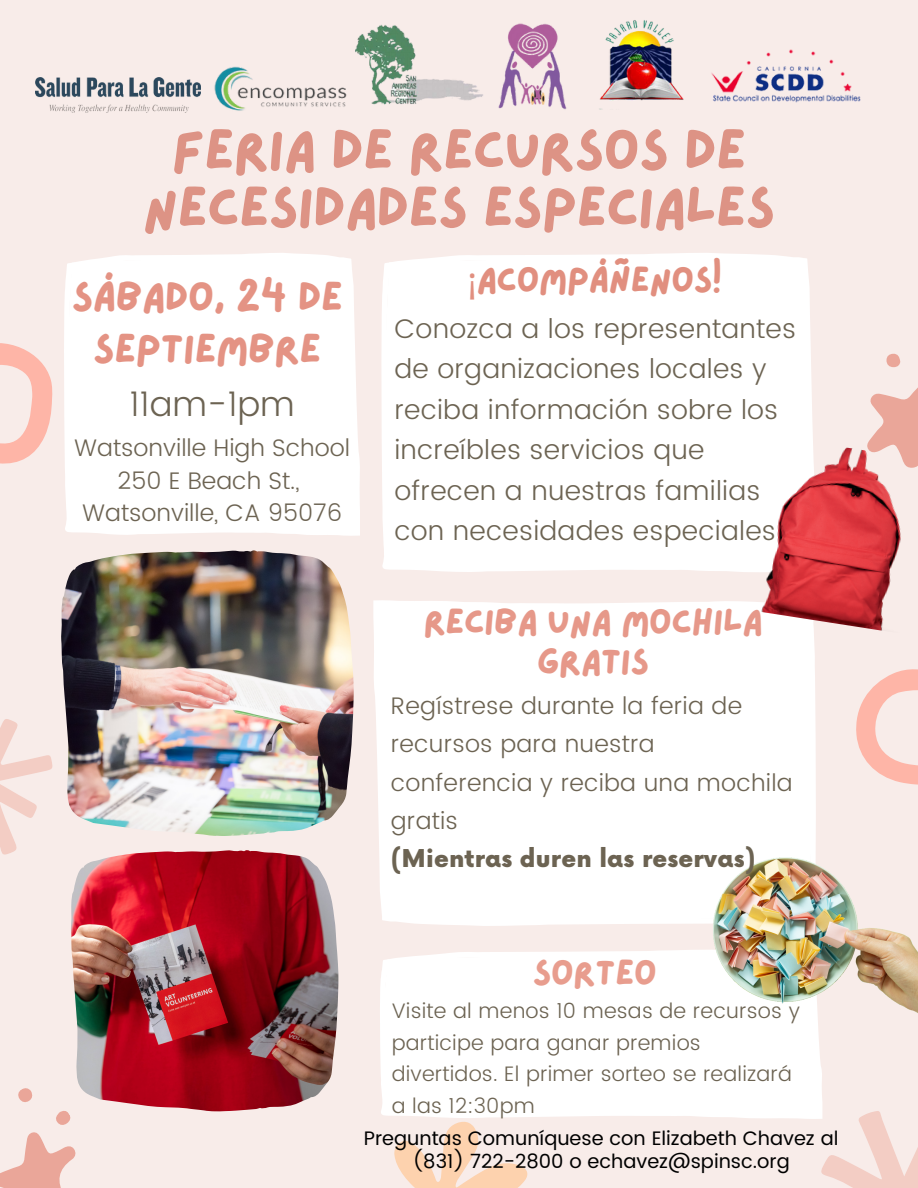
<style>
.page{position:relative;width:918px;height:1188px;background:#f8ece9}
.page>*{position:absolute;margin:0;border:0;box-sizing:border-box;transform-origin:0 0}
.t1{font:57px/57.3px "Lazydog";letter-spacing:-.025em;color:#dd9385;text-align:center}
.t2{font:41.25px/51.8px "Lazydog";letter-spacing:-.025em;color:#e49384;text-align:center}
.t3{font:36px/40.5px "Lazydog";letter-spacing:-.025em;color:#e69889;text-align:center}
.t4{font:36px "Lazydog";letter-spacing:-.025em;color:#e18f7f}
.t5{font:36px "Lazydog";letter-spacing:-.025em;color:#e89d8e}
.t6{font:300 34.5px "Poppins";color:#6c6352}
.t7{font:300 27px/40.5px "Poppins";letter-spacing:.01em;color:#6c6352}
.t8{font:300 24px/38.2px "Poppins";letter-spacing:.01em;color:#6c6352}
.t9{font:900 24px "Now";letter-spacing:.01em;color:#6c6352}
.t10{font:300 21px/31.5px "Poppins";letter-spacing:.01em;color:#6c6352}
.t11{font:19.5px/23.7px "Poppins";color:#000;text-align:center}
.s1{font-family:"Noto Sans"}
</style>
<div class="page">
<svg style="left:856px;top:669px;width:62px;height:116px"></svg>
<div style="left:381px;top:253px;width:432px;height:319px;background:#fff"></div>
<svg style="left:0;top:343px;width:53px;height:121px"></svg>
<svg style="left:0;top:719px;width:53px;height:136px"></svg>
<svg style="left:0;top:1088px;width:76px;height:100px"></svg>
<svg style="left:394px;top:1121px;width:134px;height:67px"></svg>
<div style="left:64px;top:253px;width:296px;height:283px;background:#fff"></div>
<svg style="left:821px;top:1111px;width:97px;height:77px"></svg>
<div style="left:374px;top:600px;width:442px;height:326px;background:#fff"></div>
<div style="left:380px;top:951px;width:442px;height:168px;background:#fff"></div>
<svg style="left:870px;top:387px;width:48px;height:51px"></svg>
<svg style="left:886px;top:354px;width:14px;height:13px"></svg>
<img style="left:61px;top:550px;width:292px;height:286px">
<img style="left:71px;top:850px;width:267px;height:261px">
<img style="left:498px;top:23px;width:69px;height:87px">
<img style="left:355px;top:25px;width:128px;height:80px">
<img style="left:599px;top:20px;width:85px;height:90px">
<img style="left:200px;top:67px;width:163px;height:44px">
<img style="left:711px;top:49px;width:150px;height:54px">
<img style="left:36px;top:78px;width:164px;height:35px">
<img style="left:640px;top:833px;width:278px;height:195px">
<img style="left:757px;top:438px;width:161px;height:196px">
<h1 class="t1" style="left:142px;top:124px;width:635px">FERIA DE RECURSOS DE<br>NECESIDADES ESPECIALES</h1>
<h2 class="t2" style="left:71px;top:273px;width:273px">SÁBADO, 24 DE<br>SEPTIEMBRE</h2>
<p class="t6" style="left:129px;top:384px;width:167px">11am-1pm</p>
<p class="t8" style="left:74px;top:431px;width:277px;line-height:32.7px;text-align:center">Watsonville High School<br>250 E Beach St.,<br>Watsonville, CA 95076</p>
<h3 class="t4" style="left:468px;top:263px;width:256px"><span class="s1">¡</span>ACOMPÁÑENOS!</h3>
<p class="t7" style="left:394px;top:308px;width:403px">Conozca a los representantes de organizaciones locales y reciba información sobre los increíbles servicios que ofrecen a nuestras familias con necesidades especiales</p>
<h3 class="t3" style="left:423px;top:603px;width:341px">RECIBA UNA MOCHILA<br>GRATIS</h3>
<p class="t8" style="left:391px;top:687px;width:403px">Regístrese durante la feria de recursos para nuestra conferencia y reciba una mochila gratis</p>
<p class="t9" style="left:391px;top:846px;width:366px">(Mientras duren las reservas)</p>
<h3 class="t5" style="left:532px;top:956px;width:126px">SORTEO</h3>
<p class="t10" style="left:392px;top:995px;width:410px">Visite al menos 10 mesas de recursos y participe para ganar premios divertidos. El primer sorteo se realizará a las 12:30pm</p>
<p class="t11" style="left:364px;top:1126px;width:476px">Preguntas Comuníquese con Elizabeth Chavez al (831) 722-2800 o echavez@spinsc.org</p>
</div>
